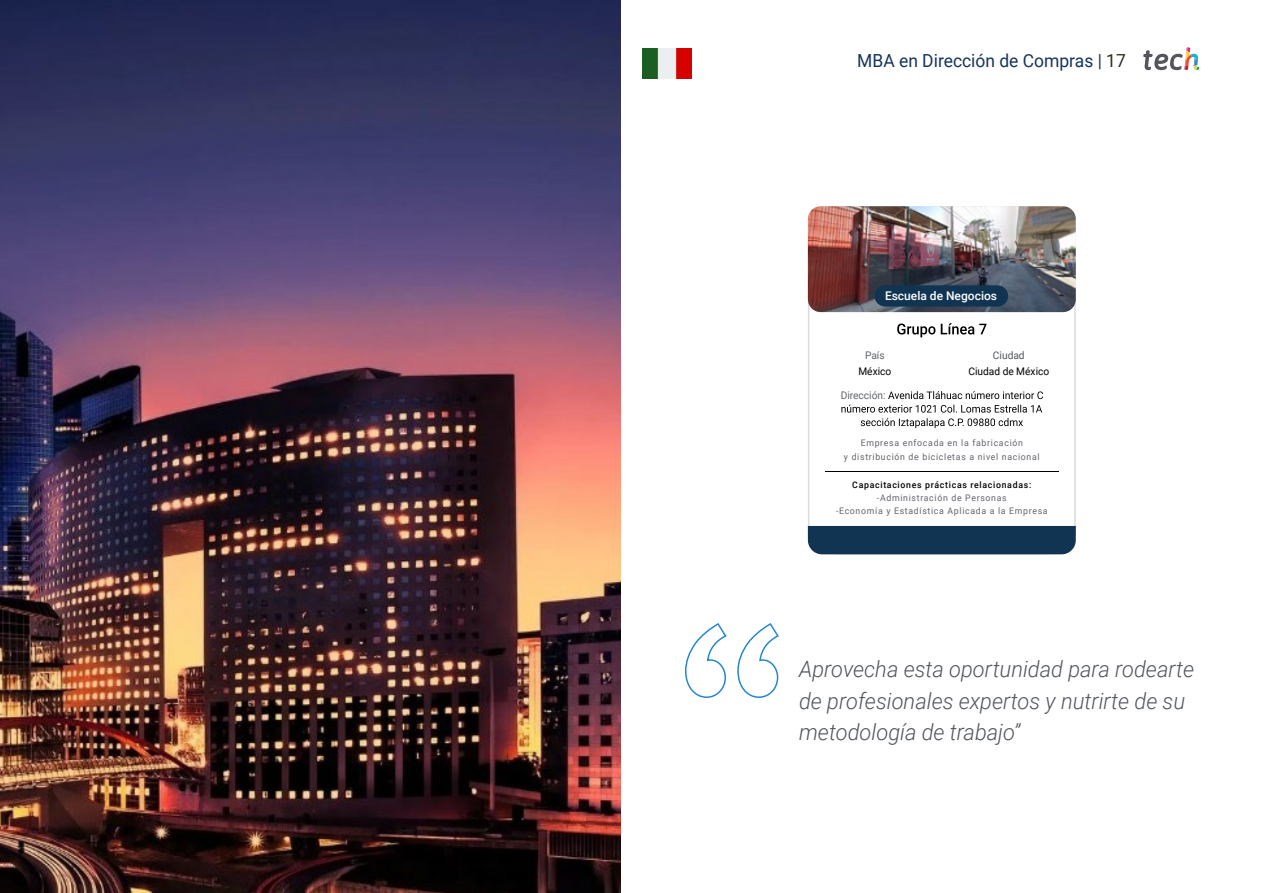
<style>
.page{position:relative;width:1263px;height:893px;background:#fff}
.page>*{position:absolute;margin:0;border:0;box-sizing:border-box;transform-origin:0 0}
.t1{font:italic 300 22.5px/31.5px "Roboto";color:#52555b}
.t2{font:18px "Roboto";color:#16355a}
.t3{font:500 12px "Roboto";color:#fff}
.t4{font:10.5px "Roboto";color:#000}
.t5{font:10.5px "Roboto";color:#61646a}
.t6{font:10.5px "Roboto";color:#52555b}
.t7{font:9px/13.5px "Roboto";letter-spacing:.08em;color:#61646a;text-align:center}
.t8{font:500 9px "Roboto";letter-spacing:.08em;color:#000}
.s1{color:#153559}
.s2{color:#312e20}
</style>
<div class="page">
<img style="left:642px;top:49px;width:49px;height:30px">
<img style="left:0;top:0;width:621px;height:893px">
<svg style="left:685px;top:623px;width:94px;height:75px"></svg>
<svg style="left:807px;top:218px;width:269px;height:337px"></svg>
<img style="left:808px;top:206px;width:268px;height:106px">
<div style="left:874px;top:285px;width:134px;height:22px;background:#113452;border-radius:11px"></div>
<div style="left:808px;top:526px;width:268px;height:28px;background:#113452"></div>
<hr style="left:825px;top:471px;width:234px;height:1px;background:#000">
<svg style="left:897px;top:323px;width:89px;height:14px"></svg>
<svg style="left:888px;top:391px;width:155px;height:8px"></svg>
<svg style="left:841px;top:405px;width:201px;height:23px"></svg>
<svg style="left:1143px;top:47px;width:56px;height:24px"></svg>
<h2 class="t2" style="left:857px;top:48px;width:270px">MBA en Dirección de Compras <span class="s1">|</span> <span class="s2">17</span></h2>
<h3 class="t3" style="left:885px;top:288px;width:114px">Escuela de Negocios</h3>
<p class="t5" style="left:865px;top:348px;width:21px">País</p>
<p class="t4" style="left:858px;top:364px;width:34px">México</p>
<p class="t5" style="left:841px;top:388px;width:46px">Dirección:</p>
<p class="t6" style="left:993px;top:348px;width:33px">Ciudad</p>
<p class="t4" style="left:968px;top:364px;width:82px">Ciudad de México</p>
<p class="t7" style="left:844px;top:436px;width:197px">Empresa enfocada en la fabricación<br>y distribución de bicicletas a nivel nacional</p>
<p class="t8" style="left:852px;top:478px;width:180px">Capacitaciones prácticas relacionadas:</p>
<p class="t7" style="left:836px;top:491px;width:213px">-Administración de Personas<br>-Economía y Estadística Aplicada a la Empresa</p>
<h1 class="t1" style="left:799px;top:653px;width:397px">Aprovecha esta oportunidad para rodearte de profesionales expertos y nutrirte de su metodología de trabajo”</h1>
</div>
